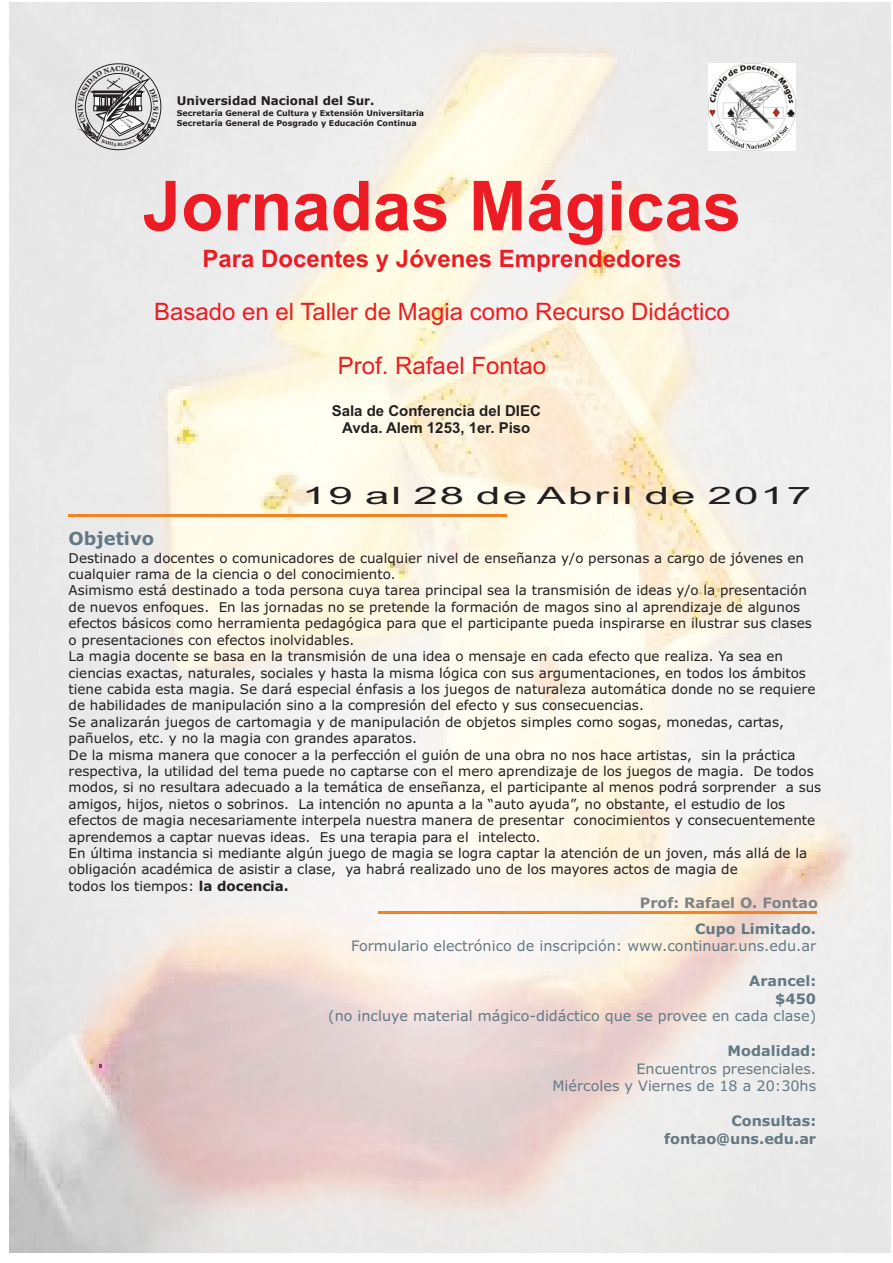
<style>
.page{position:relative;width:893px;height:1263px;background:#fff}
.page>*{position:absolute;margin:0;border:0;box-sizing:border-box;transform-origin:0 0}
.t1{font:700 69px "Arial";color:#ed1c24}
.t2{font:24px "Arial";color:#ed1c24}
.t3{font:700 24px "Arial";color:#ed1c24}
.t4{font:24px "Arial";letter-spacing:.045em;color:#231f20;scale:1.82 1}
.t5{font:700 18px "Verdana";color:#647883}
.t6{font:700 15px/16.8px "Arial";color:#231f20;text-align:center}
.t7{font:14.4px/17.5px "Verdana";color:#647883;text-align:right}
.t8{font:700 14.4px/17.5px "Verdana";color:#647883;text-align:right}
.t9{font:700 14.4px "Verdana";color:#808285}
.t10{font:13.5px/16.4px "Verdana";color:#231f20}
.t11{font:700 12px "Verdana";color:#231f20}
.t12{font:700 7.95px/9.8px "Verdana";color:#231f20}
.t13{font:700 4.5px "Georgia";color:#231f20}
.s1{font-weight:700}
</style>
<div class="page">
<img style="left:10px;top:2px;width:880px;height:1250px">
<hr style="left:69px;top:514px;width:438px;height:3px;background:#f5821f">
<hr style="left:378px;top:910px;width:438px;height:3px;background:#f5821f">
<img style="left:709px;top:64px;width:87px;height:87px">
<svg style="left:9px;top:2px;width:153px;height:167px;background:#d9d9d9"></svg>
<p class="t13" style="left:118px;top:143px;width:5px">B</p>
<p class="t11" style="left:177px;top:96px;width:199px">Universidad Nacional del Sur.</p>
<p class="t12" style="left:177px;top:109px;width:249px">Secretaría General de Cultura y Extensión Universitaria<br>Secretaría General de Posgrado y Educación Continua</p>
<h1 class="t1" style="left:143px;top:180px;width:600px">Jornadas Mágicas</h1>
<h2 class="t3" style="left:203px;top:249px;width:480px">Para Docentes y Jóvenes Emprendedores</h2>
<h2 class="t2" style="left:154px;top:303px;width:577px">Basado en el Taller de Magia como Recurso Didáctico</h2>
<h2 class="t2" style="left:338px;top:356px;width:210px">Prof. Rafael Fontao</h2>
<p class="t6" style="left:332px;top:404px;width:211px">Sala de Conferencia del DIEC<br>Avda. Alem 1253, 1er. Piso</p>
<h2 class="t4" style="left:302px;top:486px;width:281px">19 al 28 de Abril de 2017</h2>
<h3 class="t5" style="left:69px;top:531px;width:87px">Objetivo</h3>
<p class="t10" style="left:69px;top:551px;width:754px">Destinado a docentes o comunicadores de cualquier nivel de enseñanza y/o personas a cargo de jóvenes en cualquier rama de la ciencia o del conocimiento.<br>Asimismo está destinado a toda persona cuya tarea principal sea la transmisión de ideas y/o la presentación de nuevos enfoques. En las jornadas no se pretende la formación de magos sino al aprendizaje de algunos efectos básicos como herramienta pedagógica para que el participante pueda inspirarse en ilustrar sus clases o presentaciones con efectos inolvidables.<br>La magia docente se basa en la transmisión de una idea o mensaje en cada efecto que realiza. Ya sea en ciencias exactas, naturales, sociales y hasta la misma lógica con sus argumentaciones, en todos los ámbitos tiene cabida esta magia. Se dará especial énfasis a los juegos de naturaleza automática donde no se requiere de habilidades de manipulación sino a la compresión del efecto y sus consecuencias.<br>Se analizarán juegos de cartomagia y de manipulación de objetos simples como sogas, monedas, cartas, pañuelos, etc. y no la magia con grandes aparatos.<br>De la misma manera que conocer a la perfección el guión de una obra no nos hace artistas, sin la práctica respectiva, la utilidad del tema puede no captarse con el mero aprendizaje de los juegos de magia. De todos modos, si no resultara adecuado a la temática de enseñanza, el participante al menos podrá sorprender a sus amigos, hijos, nietos o sobrinos. La intención no apunta a la “auto ayuda”, no obstante, el estudio de los efectos de magia necesariamente interpela nuestra manera de presentar conocimientos y consecuentemente aprendemos a captar nuevas ideas. Es una terapia para el intelecto.<br>En última instancia si mediante algún juego de magia se logra captar la atención de un joven, más allá de la obligación académica de asistir a clase, ya habrá realizado uno de los mayores actos de magia de<br>todos los tiempos: <span class="s1">la docencia.</span></p>
<p class="t9" style="left:640px;top:897px;width:180px">Prof: Rafael O. Fontao</p>
<p class="t8" style="left:695px;top:921px;width:122px">Cupo Limitado.</p>
<p class="t7" style="left:351px;top:939px;width:466px">Formulario electrónico de inscripción: www.continuar.uns.edu.ar</p>
<p class="t8" style="left:749px;top:974px;width:68px">Arancel: $450</p>
<p class="t7" style="left:328px;top:1008px;width:490px">(no incluye material mágico-didáctico que se provee en cada clase)</p>
<p class="t8" style="left:728px;top:1043px;width:90px">Modalidad:</p>
<p class="t7" style="left:552px;top:1061px;width:265px">Encuentros presenciales.<br>Miércoles y Viernes de 18 a 20:30hs</p>
<p class="t8" style="left:664px;top:1113px;width:154px">Consultas: fontao@uns.edu.ar</p>
</div>
